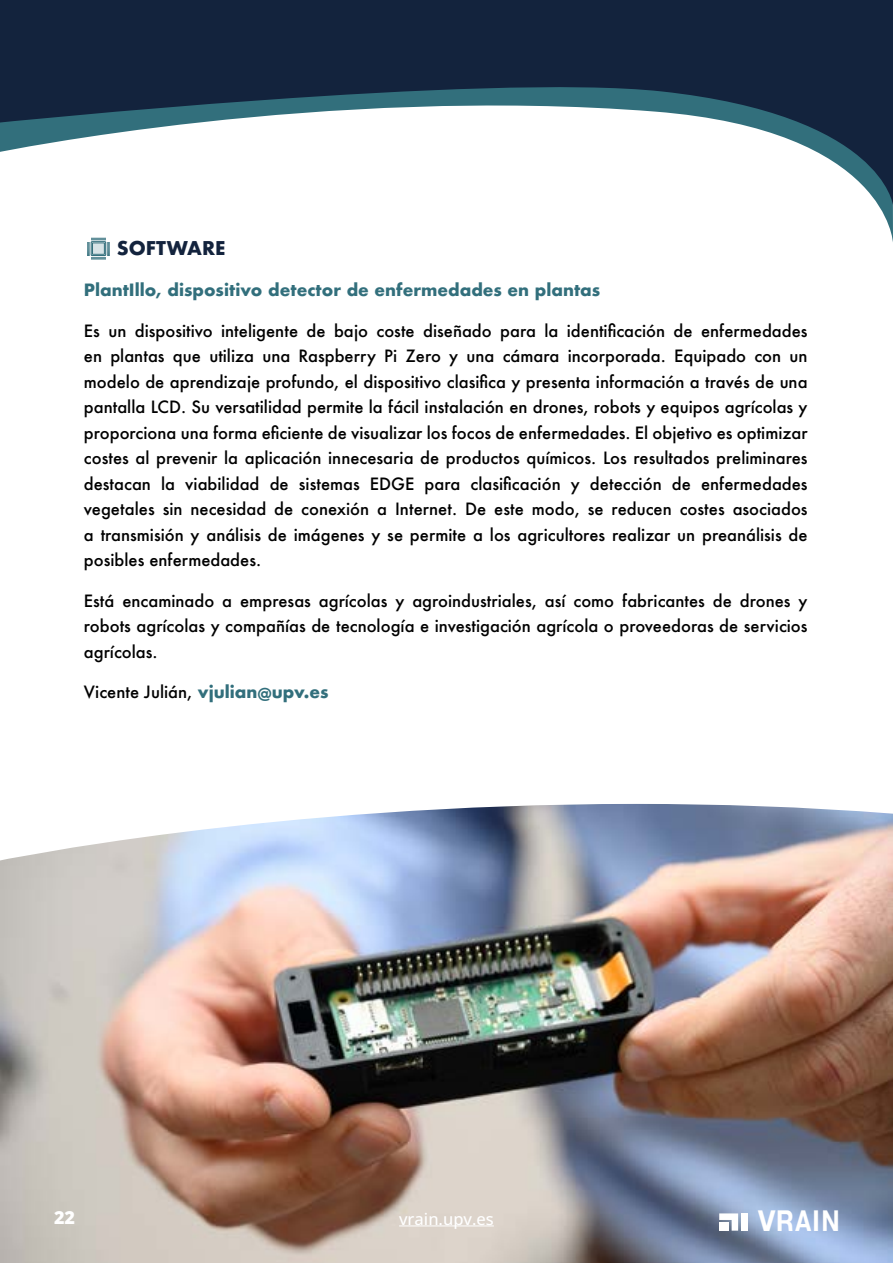
<style>
.page{position:relative;width:893px;height:1263px;background:#fff}
.page>*{position:absolute;margin:0;border:0;box-sizing:border-box;transform-origin:0 0}
.t1{font:700 30.15px "Helvetica Neue";letter-spacing:.045em;color:#fff;scale:.91 1}
.t2{font:700 18.45px "Futura";color:#13233d}
.t3{font:800 18px "Open Sans";color:#fff}
.t4{font:500 16.5px/25.5px "Futura";color:#000;text-align:justify}
.t5{font:700 16.5px "Futura";color:#326f7c}
.t6{font:500 16.5px "Open Sans";color:#fff}
.s1{font-weight:700;color:#326f7c}
</style>
<div class="page">
<svg style="left:87px;top:243px;width:23px;height:17px"></svg>
<img style="left:0;top:804px;width:893px;height:459px">
<hr style="left:399px;top:1226px;width:95px;height:1px;background:#fff">
<svg style="left:0;top:0;width:893px;height:205px;fill:#13233d"></svg>
<div style="left:741px;top:1213px;width:7px;height:18px;background:#fff"></div>
<svg style="left:719px;top:1213px;width:19px;height:18px"></svg>
<p class="t2" style="left:117px;top:235px;width:110px">SOFTWARE</p>
<p class="t5" style="left:84px;top:278px;width:518px">PlantIllo, dispositivo detector de enfermedades en plantas</p>
<p class="t4" style="left:84px;top:318px;width:725px">Es un dispositivo inteligente de bajo coste diseñado para la identificación de enfermedades en plantas que utiliza una Raspberry Pi Zero y una cámara incorporada. Equipado con un modelo de aprendizaje profundo, el dispositivo clasifica y presenta información a través de una pantalla LCD. Su versatilidad permite la fácil instalación en drones, robots y equipos agrícolas y proporciona una forma eficiente de visualizar los focos de enfermedades. El objetivo es optimizar costes al prevenir la aplicación innecesaria de productos químicos. Los resultados preliminares destacan la viabilidad de sistemas EDGE para clasificación y detección de enfermedades vegetales sin necesidad de conexión a Internet. De este modo, se reducen costes asociados a transmisión y análisis de imágenes y se permite a los agricultores realizar un preanálisis de posibles enfermedades.</p>
<p class="t4" style="left:84px;top:588px;width:725px">Está encaminado a empresas agrícolas y agroindustriales, así como fabricantes de drones y robots agrícolas y compañías de tecnología e investigación agrícola o proveedoras de servicios agrícolas.</p>
<p class="t4" style="left:84px;top:679px;width:246px">Vicente Julián, <span class="s1">vjulian@upv.es</span></p>
<p class="t3" style="left:54px;top:1203px;width:23px">22</p>
<p class="t6" style="left:399px;top:1208px;width:96px">vrain.upv.es</p>
<h1 class="t1" style="left:758px;top:1198px;width:91px">VRAIN</h1>
</div>
